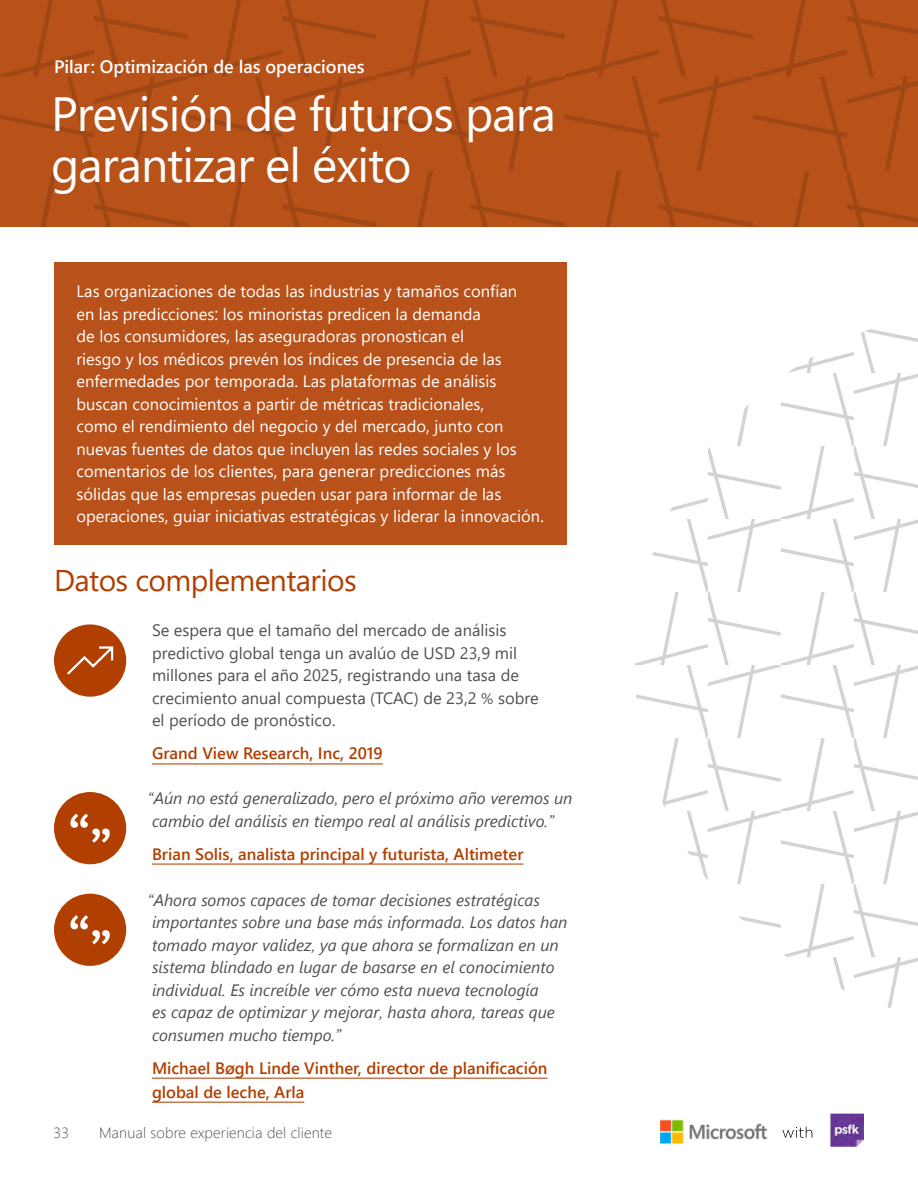
<style>
.page{position:relative;width:918px;height:1188px;background:#fff}
.page>*{position:absolute;margin:0;border:0;box-sizing:border-box;transform-origin:0 0}
.H2{font:48px/51px "Segoe UI";letter-spacing:-.02em;color:#fff}
.H3{font:30px "Segoe UI";letter-spacing:-.02em;color:#b13f00}
.t1{font:600 18px "Segoe UI";color:#fff}
.t2{font:16.5px/22.5px "Segoe UI";color:#fff}
.Bigger_Quote{font:italic 16.5px/22.5px "Segoe UI";color:#505050}
.Data{font:16.5px/22.5px "Segoe UI";color:#505050}
.Author_Source{font:600 16.5px/24px "Segoe UI";color:#b13f00}
.t3{font:300 15px "Segoe UI";letter-spacing:.01em;color:#505050}
</style>
<div class="page">
<svg style="left:0;top:0;width:918px;height:226px;background:#b55018"></svg>
<svg style="left:635px;top:329px;width:283px;height:679px"></svg>
<div style="left:54px;top:262px;width:513px;height:283px;background:#b8521a"></div>
<div style="left:54px;top:624px;width:72px;height:73px;background:#b13f00;border-radius:50%"></div>
<div style="left:54px;top:792px;width:72px;height:72px;background:#b13f00;border-radius:50%"></div>
<div style="left:54px;top:894px;width:72px;height:72px;background:#b13f00;border-radius:50%"></div>
<svg style="left:70px;top:814px;width:40px;height:29px"></svg>
<svg style="left:70px;top:915px;width:40px;height:29px"></svg>
<hr style="left:152px;top:763px;width:231px;height:1px;background:#b13f00">
<hr style="left:152px;top:864px;width:371px;height:1px;background:#b13f00">
<hr style="left:152px;top:1078px;width:396px;height:1px;background:#b13f00">
<hr style="left:152px;top:1102px;width:152px;height:1px;background:#b13f00">
<svg style="left:67px;top:646px;width:47px;height:29px"></svg>
<img style="left:660px;top:1120px;width:108px;height:24px">
<img style="left:830px;top:1113px;width:33px;height:33px">
<svg style="left:782px;top:1127px;width:30px;height:11px"></svg>
<p class="t1" style="left:54px;top:53px;width:312px">Pilar: Optimización de las operaciones</p>
<h1 class="H2" style="left:51px;top:84px;width:506px">Previsión de futuros para garantizar el éxito</h1>
<p class="t2" style="left:76px;top:278px;width:469px">Las organizaciones de todas las industrias y tamaños confían<br>en las predicciones: los minoristas predicen la demanda<br>de los consumidores, las aseguradoras pronostican el<br>riesgo y los médicos prevén los índices de presencia de las enfermedades por temporada. Las plataformas de análisis buscan conocimientos a partir de métricas tradicionales,<br>como el rendimiento del negocio y del mercado, junto con nuevas fuentes de datos que incluyen las redes sociales y los comentarios de los clientes, para generar predicciones más sólidas que las empresas pueden usar para informar de las operaciones, guiar iniciativas estratégicas y liderar la innovación.</p>
<h2 class="H3" style="left:54px;top:553px;width:304px">Datos complementarios</h2>
<p class="Data" style="left:152px;top:618px;width:388px">Se espera que el tamaño del mercado de análisis predictivo global tenga un avalúo de USD 23,9 mil millones para el año 2025, registrando una tasa de crecimiento anual compuesta (TCAC) de 23,2 % sobre el período de pronóstico.</p>
<p class="Author_Source" style="left:152px;top:741px;width:232px">Grand View Research, Inc, 2019</p>
<p class="Bigger_Quote" style="left:148px;top:784px;width:427px">“Aún no está generalizado, pero el próximo año veremos un cambio del análisis en tiempo real al análisis predictivo.”</p>
<p class="Author_Source" style="left:152px;top:841px;width:373px">Brian Solis, analista principal y futurista, Altimeter</p>
<p class="Bigger_Quote" style="left:148px;top:886px;width:422px">“Ahora somos capaces de tomar decisiones estratégicas importantes sobre una base más informada. Los datos han tomado mayor validez, ya que ahora se formalizan en un sistema blindado en lugar de basarse en el conocimiento individual. Es increíble ver cómo esta nueva tecnología<br>es capaz de optimizar y mejorar, hasta ahora, tareas que consumen mucho tiempo.”</p>
<p class="Author_Source" style="left:152px;top:1055px;width:397px">Michael Bøgh Linde Vinther, director de planificación global de leche, Arla</p>
<p class="t3" style="left:54px;top:1118px;width:17px">33</p>
<p class="t3" style="left:99px;top:1118px;width:235px">Manual sobre experiencia del cliente</p>
</div>
